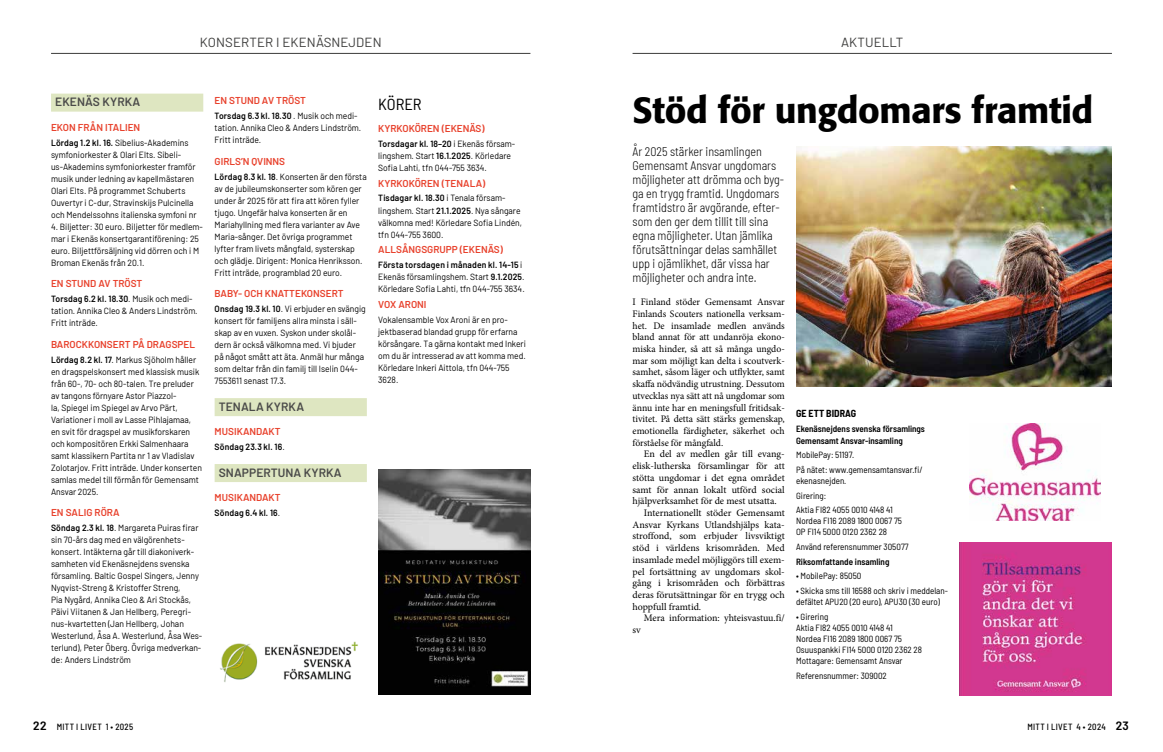
<style>
.page{position:relative;width:1163px;height:752px;background:#fff}
.page>*{position:absolute;margin:0;border:0;box-sizing:border-box;transform-origin:0 0}
.t1{font:500 36px "Formata";letter-spacing:-.01em;color:#000}
.t2{font:semi-condensed 16px "Barlow";color:#000}
.t3{font:13.2px "Barlow";letter-spacing:.01em;color:#3c3c3b}
.t4{font:300 semi-condensed 12.5px/14px "Barlow";color:#000}
.t5{font:600 12px "Barlow";letter-spacing:.005em;color:#4a4a49}
.t6{font:10px/11.7px "Minion Pro";color:#000;text-align:justify}
.t7{font:600 10px "Barlow";color:#e8412c}
.t8{font:700 semi-condensed 10px "Barlow";color:#000}
.t9{font:9px/12px "Barlow";color:#000;scale:.95 1}
.t10{font:semi-condensed 9px/11px "Barlow";color:#000}
.t11{font:600 semi-condensed 9px/11px "Barlow";color:#000}
.t12{font:500 semi-condensed 9px "Barlow";letter-spacing:.04em;color:#000}
.t13{font:600 9px "Barlow";letter-spacing:.02em;color:#000;scale:.95 1}
.s1{font-weight:600}
.s2{font-weight:400}
.s3{font-weight:600;font-size:12px}
</style>
<div class="page">
<hr style="left:51px;top:53px;width:479px;height:1px;background:#3c3c3b">
<div style="left:51px;top:94px;width:152px;height:18px;background:#dee6c1"></div>
<div style="left:214px;top:398px;width:153px;height:18px;background:#dee6c1"></div>
<div style="left:214px;top:464px;width:153px;height:18px;background:#dee6c1"></div>
<img style="left:378px;top:469px;width:152px;height:225px">
<img style="left:796px;top:146px;width:315px;height:240px">
<img style="left:959px;top:542px;width:152px;height:152px">
<img style="left:969px;top:423px;width:130px;height:97px">
<hr style="left:632px;top:53px;width:479px;height:1px;background:#3c3c3b">
<img style="left:220px;top:641px;width:138px;height:41px">
<h3 class="t3" style="left:200px;top:33px;width:183px">KONSERTER I EKENÄSNEJDEN</h3>
<h3 class="t5" style="left:55px;top:93px;width:86px">EKENÄS KYRKA</h3>
<p class="t7" style="left:51px;top:120px;width:91px">EKON FRÅN ITALIEN</p>
<p class="t9" style="left:51px;top:136px;width:155px"><span class="s1">Lördag 1.2 kl. 16.</span> Sibelius-Akademins symfoniorkester &amp; Olari Elts. Sibeli&shy;us-Akademins symfoniorkester framför musik under ledning av kapellmästaren Olari Elts. På programmet Schuberts Ouvertyr i C-dur, Stravinskijs Pulcinella och Mendelssohns italienska symfoni nr</p>
<p class="t9" style="left:51px;top:219px;width:161px">4. Biljetter: 30 euro. Biljetter för medlem&shy;mar i Ekenäs konsertgarantiförening: 25 euro. Biljettförsäljning vid dörren och i M Broman Ekenäs från 20.1.</p>
<p class="t7" style="left:51px;top:276px;width:93px">EN STUND AV TRÖST</p>
<p class="t9" style="left:51px;top:292px;width:156px"><span class="s1">Torsdag 6.2 kl. 18.30</span>. Musik och medi&shy;tation. Annika Cleo &amp; Anders Lindström.<br>Fritt inträde.</p>
<p class="t7" style="left:51px;top:336px;width:146px">BAROCKKONSERT PÅ DRAGSPEL</p>
<p class="t9" style="left:51px;top:352px;width:160px"><span class="s1">Lördag 8.2 kl. 17</span>. Markus Sjöholm håller en dragspelskonsert med klassisk musik från 60-, 70- och 80-talen. Tre preluder av tangons förnyare Astor Piazzol-<br>la, Spiegel im Spiegel av Arvo Pärt, Variationer i moll av Lasse Pihlajamaa, en svit för dragspel av musikforskaren och kompositören Erkki Salmenhaara samt klassikern Partita nr 1 av Vladislav Zolotarjov. Fritt inträde. Under konserten samlas medel till förmån för Gemensamt Ansvar 2025.</p>
<p class="t7" style="left:51px;top:505px;width:70px">EN SALIG RÖRA</p>
<p class="t9" style="left:51px;top:521px;width:161px"><span class="s1">Söndag 2.3 kl. 18</span>. Margareta Puiras firar sin 70-års dag med en välgörenhets&shy;konsert. Intäkterna går till diakoniverk&shy;samheten vid Ekenäsnejdens svenska församling. Baltic Gospel Singers, Jenny Nyqvist-Streng &amp; Kristoffer Streng,<br>Pia Nygård, Annika Cleo &amp; Ari Stockås, Päivi Viitanen &amp; Jan Hellberg, Peregri&shy;nus-kvartetten (Jan Hellberg, Johan Westerlund, Åsa A. Westerlund, Åsa Wes&shy;terlund), Peter Öberg. Övriga medverkan&shy;de: Anders Lindström</p>
<p class="t7" style="left:214px;top:93px;width:93px">EN STUND AV TRÖST</p>
<p class="t9" style="left:214px;top:109px;width:156px"><span class="s1">Torsdag 6.3 kl. 18.30</span> . Musik och medi&shy;tation. Annika Cleo &amp; Anders Lindström.<br>Fritt inträde.</p>
<p class="t7" style="left:214px;top:154px;width:72px">GIRLS’N QVINNS</p>
<p class="t9" style="left:214px;top:170px;width:161px"><span class="s1">Lördag 8.3 kl. 18</span>. Konserten är den första av de jubileumskonserter som kören ger under år 2025 för att fira att kören fyller tjugo. Ungefär halva konserten är en Mariahyllning med flera varianter av Ave Maria-sånger. Det övriga programmet lyfter fram livets mångfald, systerskap och glädje. Dirigent: Monica Henriksson.<br>Fritt inträde, programblad 20 euro.</p>
<p class="t7" style="left:214px;top:286px;width:130px">BABY- OCH KNATTEKONSERT</p>
<p class="t9" style="left:214px;top:302px;width:161px"><span class="s1">Onsdag 19.3 kl. 10</span>. Vi erbjuder en svängig konsert för familjens allra minsta i säll&shy;skap av en vuxen. Syskon under skolål&shy;dern är också välkomna med. Vi bjuder på något smått att äta. Anmäl hur många som deltar från din familj till Iselin 044- 7553611 senast 17.3.</p>
<h3 class="t5" style="left:219px;top:397px;width:87px">TENALA KYRKA</h3>
<p class="t7" style="left:214px;top:424px;width:67px">MUSIKANDAKT</p>
<p class="t13" style="left:214px;top:440px;width:75px">Söndag 23.3 kl. 16<span class="s2">.</span></p>
<h3 class="t5" style="left:219px;top:463px;width:124px">SNAPPERTUNA KYRKA</h3>
<p class="t7" style="left:214px;top:490px;width:67px">MUSIKANDAKT</p>
<p class="t13" style="left:214px;top:506px;width:71px">Söndag 6.4 kl. 16<span class="s2">.</span></p>
<h2 class="t2" style="left:378px;top:93px;width:45px">KÖRER</h2>
<p class="t7" style="left:378px;top:121px;width:108px">KYRKOKÖREN (EKENÄS)</p>
<p class="t9" style="left:378px;top:137px;width:146px"><span class="s1">Torsdagar kl. 18–20</span> i Ekenäs försam&shy;lingshem. Start <span class="s1">16.1.2025</span>. Körledare<br>Sofia Lahti, tfn 044-755 3634.</p>
<p class="t7" style="left:378px;top:175px;width:109px">KYRKOKÖREN (TENALA)</p>
<p class="t9" style="left:378px;top:191px;width:153px"><span class="s1">Tisdagar kl. 18.30</span> i Tenala försam&shy;lingshem. Start <span class="s1">21.1.2025</span>. Nya sångare välkomna med! Körledare Sofia Lindén, tfn 044-755 3600.</p>
<p class="t7" style="left:378px;top:242px;width:126px">ALLSÅNGSGRUPP (EKENÄS)</p>
<p class="t9" style="left:378px;top:258px;width:156px"><span class="s1">Första torsdagen i månaden kl. 14-15</span> i<br>Ekenäs församlingshem. Start <span class="s1">9.1.2025</span>.<br>Körledare Sofia Lahti, tfn 044-755 3634.</p>
<p class="t7" style="left:378px;top:297px;width:50px">VOX ARONI</p>
<p class="t9" style="left:378px;top:313px;width:157px">Vokalensamble Vox Aroni är en pro&shy;jektbaserad blandad grupp för erfarna körsångare. Ta gärna kontakt med Inkeri om du är intresserad av att komma med.<br>Körledare Inkeri Aittola, tfn 044-755<br>3628.</p>
<p class="t12" style="left:33px;top:719px;width:101px"><span class="s3">22</span> MITT I LIVET 1 • 2025</p>
<h3 class="t3" style="left:840px;top:33px;width:64px">AKTUELLT</h3>
<h1 class="t1" style="left:632px;top:88px;width:462px">Stöd för ungdomars framtid</h1>
<p class="t4" style="left:632px;top:144px;width:153px">År 2025 stärker insamlingen<br>Gemensamt Ansvar ungdomars möjligheter att drömma och byg&shy;ga en trygg framtid. Ungdomars framtidstro är avgörande, efter&shy;som den ger dem tillit till sina egna möjligheter. Utan jämlika förutsättningar delas samhället upp i ojämlikhet, där vissa har möjligheter och andra inte.</p>
<p class="t6" style="left:632px;top:296px;width:154px">I Finland stöder Gemensamt Ansvar Finlands Scouters nationella verksam&shy;het. De insamlade medlen används bland annat för att undanröja ekono&shy;miska hinder, så att så många ungdo&shy;mar som möjligt kan delta i scoutverk&shy;samhet, såsom läger och utflykter, samt skaffa nödvändig utrustning. Dessutom utvecklas nya sätt att nå ungdomar som ännu inte har en meningsfull fritidsak&shy;tivitet. På detta sätt stärks gemenskap, emotionella färdigheter, säkerhet och förståelse för mångfald.</p>
<p class="t6" style="left:643px;top:448px;width:142px">En del av medlen går till evang-</p>
<p class="t6" style="left:632px;top:460px;width:154px">elisk-lutherska församlingar för att</p>
<p class="t6" style="left:632px;top:471px;width:154px">stötta ungdomar i det egna området</p>
<p class="t6" style="left:632px;top:483px;width:154px">samt för annan lokalt utförd social</p>
<p class="t6" style="left:632px;top:495px;width:146px">hjälpverksamhet för de mest utsatta.</p>
<p class="t6" style="left:643px;top:506px;width:142px">Internationellt stöder Gemensamt</p>
<p class="t6" style="left:632px;top:518px;width:154px">Ansvar Kyrkans Utlandshjälps kata-</p>
<p class="t6" style="left:632px;top:530px;width:154px">stroffond, som erbjuder livsviktigt</p>
<p class="t6" style="left:632px;top:542px;width:154px">stöd i världens krisområden. Med</p>
<p class="t6" style="left:632px;top:553px;width:154px">insamlade medel möjliggörs till exem-</p>
<p class="t6" style="left:632px;top:565px;width:154px">pel fortsättning av ungdomars skol-</p>
<p class="t6" style="left:632px;top:577px;width:154px">gång i krisområden och förbättras</p>
<p class="t6" style="left:632px;top:588px;width:154px">deras förutsättningar för en trygg och</p>
<p class="t6" style="left:632px;top:600px;width:70px">hoppfull framtid.</p>
<p class="t6" style="left:643px;top:612px;width:142px">Mera information: yhteisvastuu.fi/</p>
<p class="t6" style="left:632px;top:623px;width:10px">sv</p>
<p class="t8" style="left:796px;top:406px;width:62px">GE ETT BIDRAG</p>
<p class="t11" style="left:796px;top:423px;width:130px">Ekenäsnejdens svenska församlings<br>Gemensamt Ansvar-insamling</p>
<p class="t10" style="left:796px;top:446px;width:128px;line-height:14.7px">MobilePay: 51197.<br>På nätet: www.gemensamtansvar.fi/</p>
<p class="t10" style="left:796px;top:472px;width:98px;line-height:14.7px">ekenasnejden.<br>Girering:<br>Aktia FI82 4055 0010 4148 41</p>
<p class="t10" style="left:796px;top:514px;width:107px">Nordea FI16 2089 1800 0067 75<br>OP FI14 5000 0120 2362 28</p>
<p class="t10" style="left:796px;top:540px;width:114px">Använd referensnummer 305077</p>
<p class="t11" style="left:796px;top:555px;width:95px">Riksomfattande insamling</p>
<p class="t10" style="left:796px;top:569px;width:67px">• MobilePay: 85050</p>
<p class="t10" style="left:796px;top:584px;width:153px">• Skicka sms till 16588 och skriv i meddelan&shy;defältet APU20 (20 euro), APU30 (30 euro)</p>
<p class="t10" style="left:796px;top:610px;width:127px">• Girering<br>Aktia FI82 4055 0010 4148 41<br>Nordea FI16 2089 1800 0067 75<br>Osuuspankki FI14 5000 0120 2362 28<br>Mottagare: Gemensamt Ansvar</p>
<p class="t10" style="left:796px;top:668px;width:92px">Referensnummer: 309002</p>
<p class="t12" style="left:1027px;top:719px;width:103px">MITT I LIVET 4 • 2024 <span class="s3">23</span></p>
</div>
